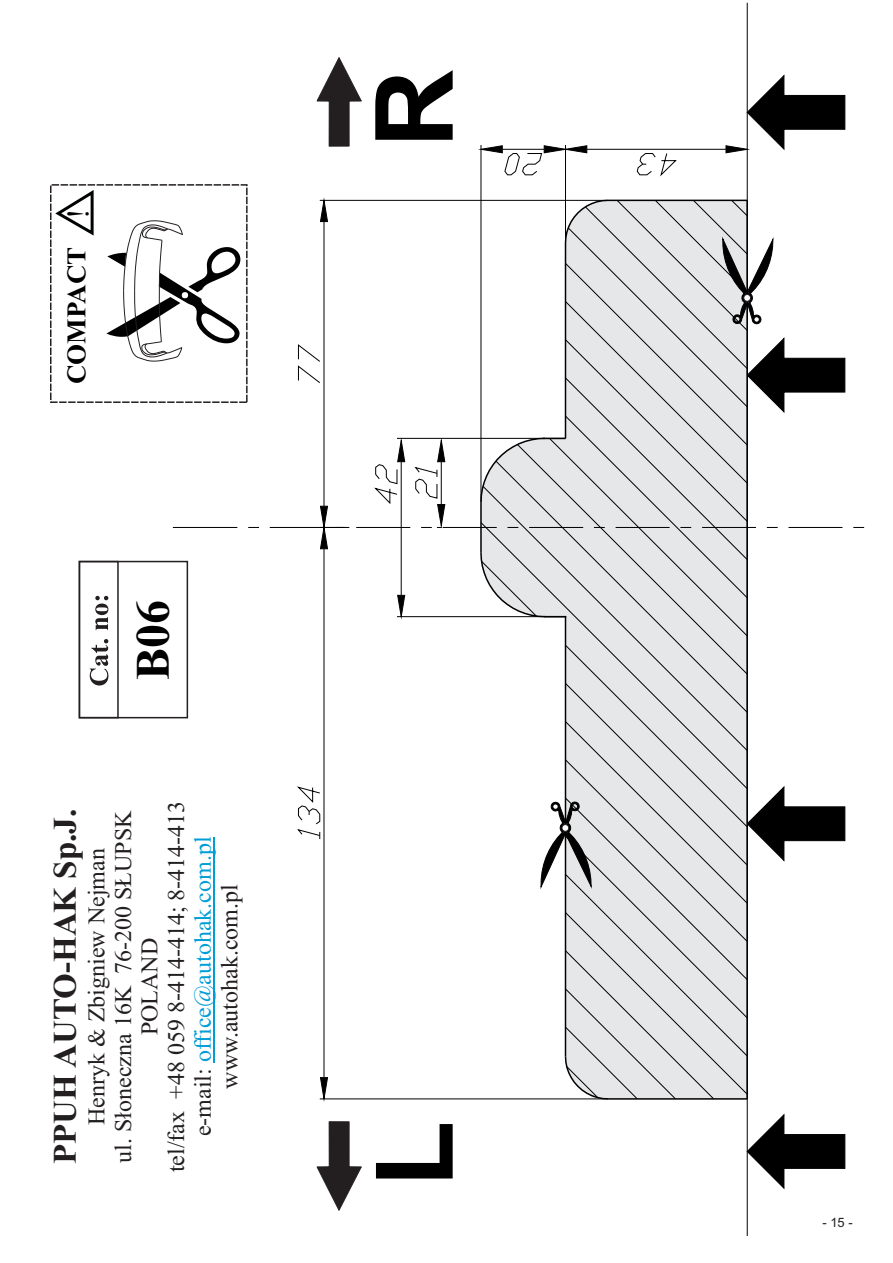
<style>
.page{position:relative;width:893px;height:1263px;background:#fff}
.page>*{position:absolute;margin:0;border:0;box-sizing:border-box;transform-origin:0 0}
.t1{font:700 108px "Arial";color:#000}
.t2{font:700 48px "Times New Roman";color:#000}
.t3{font:700 33px "Times New Roman";color:#231f20}
.t4{font:700 27px "Times New Roman";color:#000}
.t5{font:24px/26.5px "Times New Roman";color:#231f20;text-align:center}
.t6{font:12.9px "Arial";color:#231f20}
.s1{font-weight:400;font-size:31.35px;color:#010202}
.s2{color:#009dd7}
</style>
<div class="page">
<svg style="left:90px;top:596px;width:18px;height:89px"></svg>
<div style="left:79px;top:561px;width:109px;height:157px;border:2px solid #231f20"></div>
<div style="left:79px;top:561px;width:40px;height:157px;border:2px solid #231f20"></div>
<hr style="left:213px;top:837px;width:1px;height:225px;background:#009dd7">
<hr style="left:270px;top:527px;width:54px;height:1px;background:#000">
<hr style="left:173px;top:527px;width:64px;height:1px;background:#000">
<svg style="left:746px;top:1113px;width:100px;height:77px"></svg>
<svg style="left:564px;top:637px;width:182px;height:7px"></svg>
<hr style="left:747px;top:3px;width:1px;height:1233px;background:#000">
<hr style="left:746px;top:200px;width:2px;height:899px;background:#000">
<hr style="left:565px;top:617px;width:1px;height:439px;background:#000">
<hr style="left:443px;top:527px;width:54px;height:1px;background:#000">
<hr style="left:356px;top:527px;width:54px;height:1px;background:#000">
<hr style="left:320px;top:200px;width:288px;height:1px;background:#000">
<hr style="left:324px;top:222px;width:1px;height:284px;background:#000">
<svg style="left:320px;top:197px;width:8px;height:34px"></svg>
<svg style="left:298px;top:344px;width:22px;height:39px"></svg>
<hr style="left:565px;top:145px;width:1px;height:110px;background:#000">
<hr style="left:587px;top:149px;width:139px;height:1px;background:#000">
<svg style="left:725px;top:74px;width:121px;height:80px"></svg>
<svg style="left:636px;top:153px;width:41px;height:24px"></svg>
<hr style="left:481px;top:145px;width:1px;height:357px;background:#000">
<svg style="left:478px;top:145px;width:110px;height:31px"></svg>
<hr style="left:320px;top:1098px;width:288px;height:1px;background:#000">
<hr style="left:324px;top:549px;width:1px;height:528px;background:#000">
<svg style="left:320px;top:1068px;width:8px;height:34px"></svg>
<svg style="left:320px;top:505px;width:29px;height:44px"></svg>
<svg style="left:297px;top:786px;width:24px;height:53px"></svg>
<svg style="left:414px;top:437px;width:32px;height:92px"></svg>
<hr style="left:397px;top:438px;width:168px;height:1px;background:#000">
<hr style="left:397px;top:616px;width:168px;height:1px;background:#000">
<hr style="left:401px;top:460px;width:1px;height:135px;background:#000">
<svg style="left:397px;top:586px;width:9px;height:34px"></svg>
<svg style="left:374px;top:437px;width:32px;height:68px"></svg>
<svg style="left:540px;top:644px;width:306px;height:456px"></svg>
<div style="left:562px;top:824px;width:7px;height:8px;background:#fff;border:1px solid #231f20;border-radius:50%"></div>
<svg style="left:479px;top:199px;width:367px;height:438px"></svg>
<div style="left:743px;top:294px;width:8px;height:8px;background:#fff;border:1px solid #231f20;border-radius:50%"></div>
<svg style="left:316px;top:57px;width:46px;height:90px"></svg>
<svg style="left:316px;top:1121px;width:46px;height:90px"></svg>
<svg style="left:106px;top:220px;width:134px;height:142px"></svg>
<div style="left:50px;top:184px;width:198px;height:219px;border:1px dashed #231f20"></div>
<svg style="left:55px;top:190px;width:39px;height:46px"></svg>
<p class="t4" style="left:67px;top:384px;width:178px;rotate:-90deg">COMPACT <span class="s1">!</span></p>
<h2 class="t2" style="left:136px;top:680px;width:82px;rotate:-90deg">B06</h2>
<h3 class="t3" style="left:54px;top:1164px;width:357px;rotate:-90deg">PPUH AUTO-HAK Sp.J.</h3>
<p class="t5" style="left:85px;top:1172px;width:373px;rotate:-90deg">Henryk &amp; Zbigniew Nejman<br>ul. S³oneczna 16K 76-200 S£UPSK<br>POLAND<br>tel/fax +48 059 8-414-414; 8-414-413 e-mail: <span class="s2">office@autohak.com.pl </span>www.autohak.com.pl</p>
<h1 class="t1" style="left:374px;top:148px;width:79px;rotate:-90deg">R</h1>
<h1 class="t1" style="left:374px;top:1187px;width:67px;rotate:-90deg">L</h1>
<p class="t6" style="left:822px;top:1218px;width:32px">- 15 -</p>
</div>
